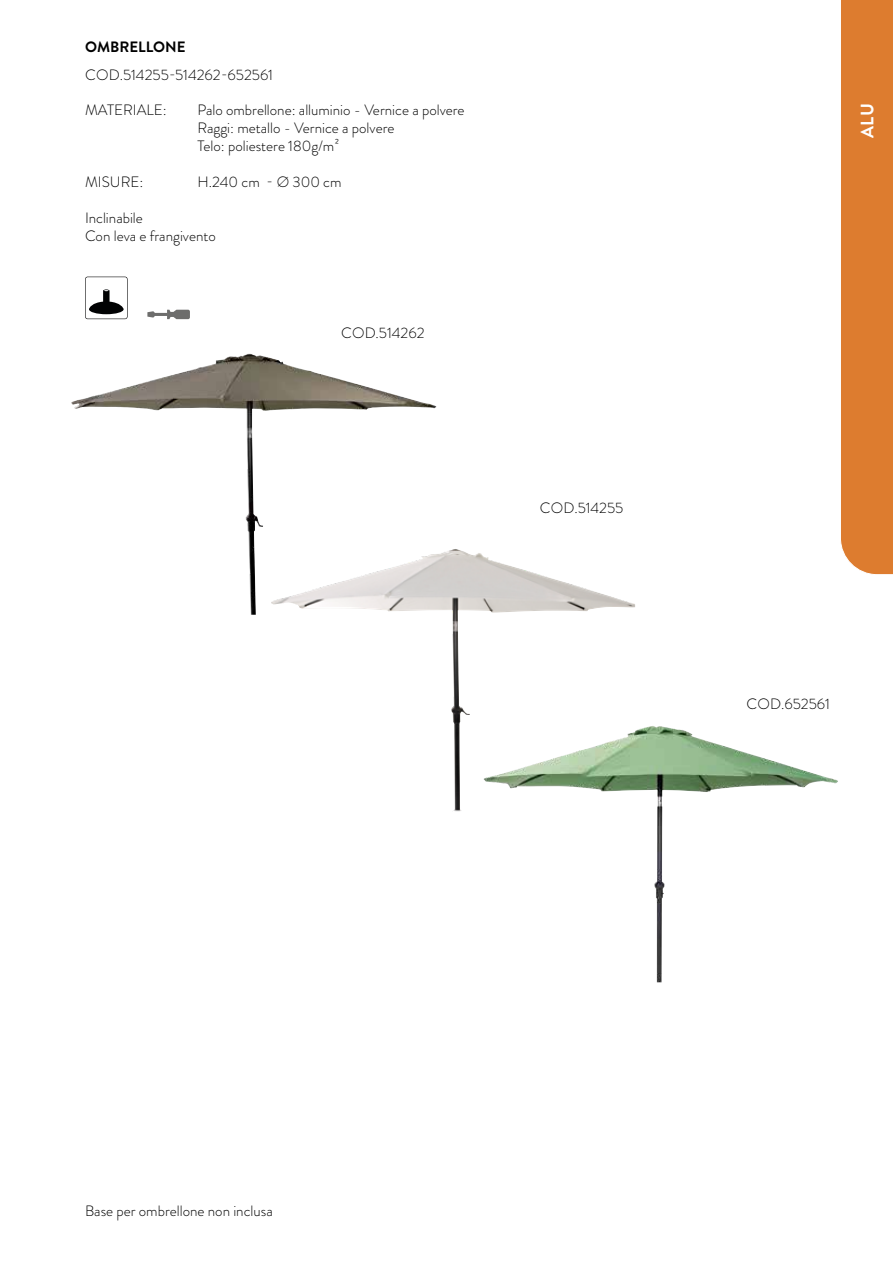
<style>
.page{position:relative;width:893px;height:1263px;background:#fff}
.page>*{position:absolute;margin:0;border:0;box-sizing:border-box;transform-origin:0 0}
.t1{font:700 18px "Brandon Grotesque";color:#fff}
.t2{font:300 15px/18px "Brandon Grotesque";color:#000}
.t3{font:700 15px "Brandon Grotesque";color:#000}
</style>
<div class="page">
<div style="left:840px;top:0;width:53px;height:575px;background:#dd7c2f"></div>
<svg style="left:85px;top:277px;width:43px;height:42px"></svg>
<svg style="left:147px;top:310px;width:43px;height:9px"></svg>
<img style="left:71px;top:354px;width:317px;height:261px">
<img style="left:271px;top:549px;width:364px;height:263px">
<img style="left:483px;top:726px;width:355px;height:256px">
<p class="t3" style="left:85px;top:36px;width:102px">OMBRELLONE</p>
<p class="t2" style="left:85px;top:65px;width:189px">COD.514255-514262-652561</p>
<p class="t2" style="left:85px;top:100px;width:83px">MATERIALE:</p>
<p class="t2" style="left:198px;top:100px;width:269px">Palo ombrellone: alluminio - Vernice a polvere<br>Raggi: metallo - Vernice a polvere<br>Telo: poliestere 180g/m²</p>
<p class="t2" style="left:85px;top:172px;width:60px">MISURE:</p>
<p class="t2" style="left:198px;top:172px;width:146px">H.240 cm - Ø 300 cm</p>
<p class="t2" style="left:85px;top:209px;width:132px">Inclinabile<br>Con leva e frangivento</p>
<p class="t2" style="left:341px;top:324px;width:85px">COD.514262</p>
<p class="t2" style="left:540px;top:499px;width:85px">COD.514255</p>
<p class="t1" style="left:855px;top:138px;width:36px;rotate:-90deg">ALU</p>
<p class="t2" style="left:746px;top:695px;width:85px">COD.652561</p>
<p class="t2" style="left:85px;top:1202px;width:189px">Base per ombrellone non inclusa</p>
</div>
